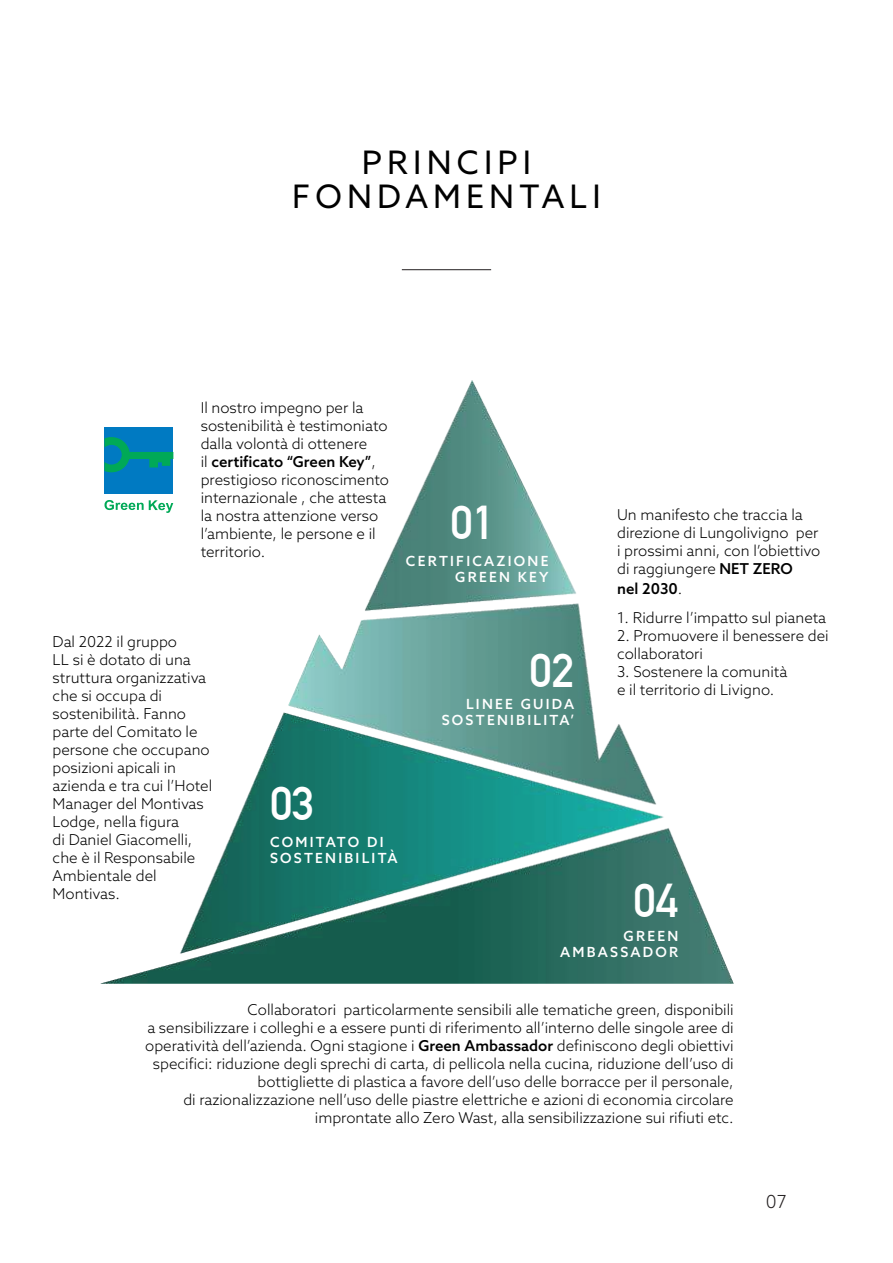
<style>
.page{position:relative;width:893px;height:1263px;background:#fff}
.page>*{position:absolute;margin:0;border:0;box-sizing:border-box;transform-origin:0 0}
.t1{font:700 46.5px "DIN Alternate";color:#fff}
.t2{font:32.4px/34.5px "Azo Sans";letter-spacing:.16em;color:#000;text-align:center}
.t3{font:300 18px "Azo Sans";color:#231f20}
.t4{font:300 15px/18px "Azo Sans";color:#000}
.t5{font:500 15px "Azo Sans";color:#000}
.t6{font:500 13.95px/16.5px "Azo Sans";letter-spacing:.16em;color:#fff;text-align:right}
.s1{font-weight:500}
.s2{font-weight:300}
</style>
<div class="page">
<img style="left:102px;top:380px;width:632px;height:603px">
<hr style="left:402px;top:269px;width:89px;height:1px;background:#231f20">
<div style="left:104px;top:427px;width:69px;height:67px;background:#007ac2"></div>
<svg style="left:104px;top:500px;width:69px;height:13px"></svg>
<svg style="left:104px;top:437px;width:69px;height:35px"></svg>
<h2 class="t2" style="left:292px;top:145px;width:310px">PRINCIPI<br>FONDAMENTALI</h2>
<p class="t4" style="left:201px;top:398px;width:190px">Il nostro impegno per la sostenibilità è testimoniato dalla volontà di ottenere<br>il <span class="s1">certificato “Green Key”</span>, prestigioso riconoscimento internazionale , che attesta la nostra attenzione verso l’ambiente, le persone e il territorio.</p>
<h1 class="t1" style="left:451px;top:487px;width:46px">01</h1>
<p class="t6" style="left:406px;top:552px;width:144px">CERTIFICAZIONE<br>GREEN KEY</p>
<p class="t4" style="left:53px;top:632px;width:161px">Dal 2022 il gruppo<br>LL si è dotato di una struttura organizzativa che si occupa di sostenibilità. Fanno parte del Comitato le persone che occupano posizioni apicali in azienda e tra cui l’Hotel<br>Manager del Montivas<br>Lodge, nella figura<br>di Daniel Giacomelli, che è il Responsabile<br>Ambientale del<br>Montivas.</p>
<h1 class="t1" style="left:270px;top:769px;width:46px">03</h1>
<p class="t6" style="left:270px;top:833px;width:129px;text-align:left">COMITATO DI<br>SOSTENIBILITÀ</p>
<h1 class="t1" style="left:530px;top:635px;width:46px">02</h1>
<p class="t6" style="left:442px;top:695px;width:134px">LINEE GUIDA<br>SOSTENIBILITA’</p>
<p class="t4" style="left:617px;top:506px;width:205px">Un manifesto che traccia la direzione di Lungolivigno per i prossimi anni, con l’obiettivo di raggiungere <span class="s1">NET ZERO</span></p>
<p class="t5" style="left:617px;top:579px;width:67px">nel 2030<span class="s2">.</span></p>
<p class="t4" style="left:617px;top:608px;width:211px">1. Ridurre l’impatto sul pianeta</p>
<p class="t4" style="left:617px;top:626px;width:213px">2. Promuovere il benessere dei collaboratori</p>
<p class="t4" style="left:617px;top:662px;width:172px">3. Sostenere la comunità e il territorio di Livigno.</p>
<h1 class="t1" style="left:634px;top:866px;width:46px">04</h1>
<p class="t6" style="left:560px;top:927px;width:120px">GREEN<br>AMBASSADOR</p>
<p class="t4" style="left:145px;top:1000px;width:590px;text-align:right">Collaboratori particolarmente sensibili alle tematiche green, disponibili<br>a sensibilizzare i colleghi e a essere punti di riferimento all’interno delle singole aree di operatività dell’azienda. Ogni stagione i <span class="s1">Green Ambassador</span> definiscono degli obiettivi specifici: riduzione degli sprechi di carta, di pellicola nella cucina, riduzione dell’uso di bottigliette di plastica a favore dell’uso delle borracce per il personale,<br>di razionalizzazione nell’uso delle piastre elettriche e azioni di economia circolare improntate allo Zero Wast, alla sensibilizzazione sui rifiuti etc.</p>
<p class="t3" style="left:766px;top:1189px;width:22px">07</p>
</div>
